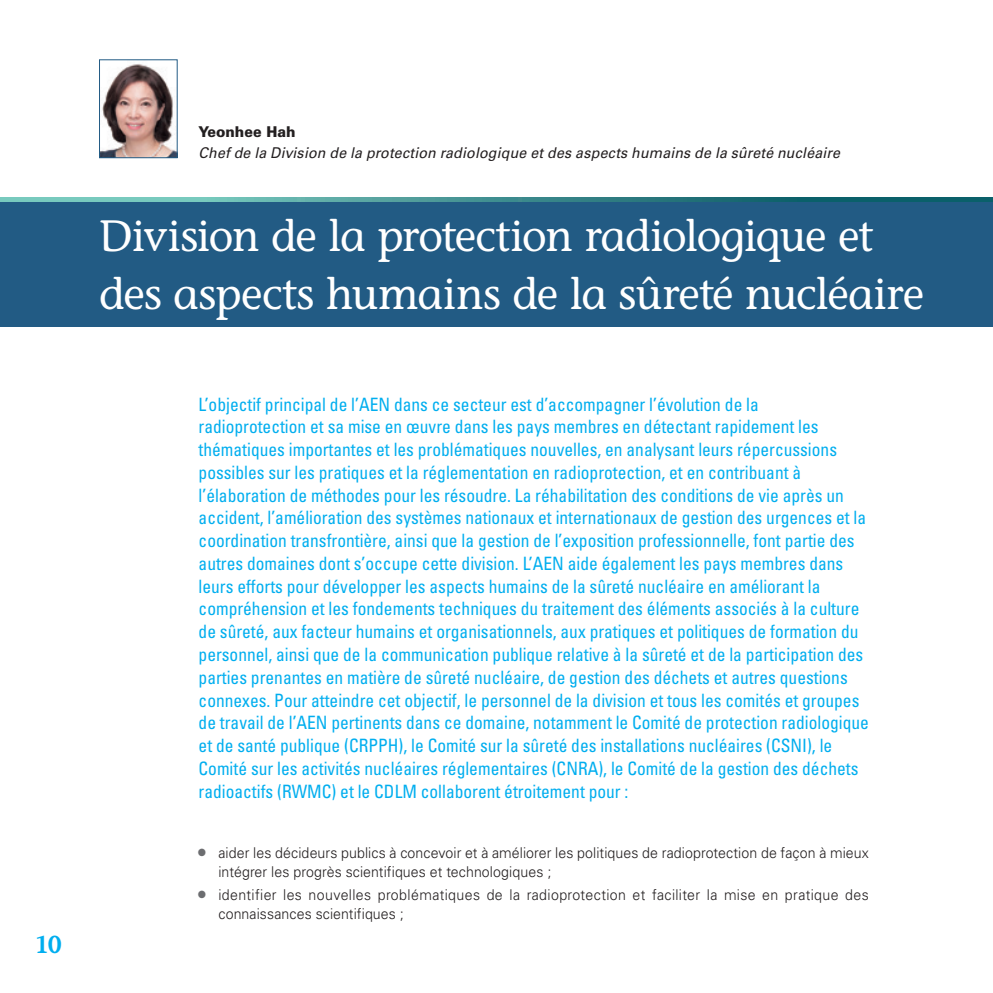
<style>
.page{position:relative;width:993px;height:993px;background:#fff}
.page>*{position:absolute;margin:0;border:0;box-sizing:border-box;transform-origin:0 0}
._01_Titre_article{font:500 43.75px/57.8px "Stone Informal Std";letter-spacing:-.02em;color:#fff}
.Pagination_page_droi{font:600 24.5px "Stone Informal Std";color:#00aeef}
._01_s_texte_article{font:condensed 18.38px/22.8px "Univers LT Std";color:#00aeef;scale:.95 1}
.t1{font:300 14.88px/18.4px "Univers LT Std";letter-spacing:.01em;color:#231f20;scale:.95 1}
._01_Texte_alinéa{font:italic 14.88px "Univers LT Std";letter-spacing:.01em;color:#231f20;scale:.95 1}
._01_Texte_alinéa-2{font:900 14.88px "Univers LT Std";color:#231f20;scale:.95 1}
.s1{font-weight:700;font-size:21px;color:#6c6d70}
</style>
<div class="page">
<svg style="left:0;top:198px;width:992px;height:5px;background:#3b878f"></svg>
<div style="left:0;top:203px;width:992px;height:124px;background:#225b84"></div>
<img style="left:101px;top:64px;width:74px;height:92px">
<div style="left:99px;top:60px;width:78px;height:98px;border:1px solid #225b84"></div>
<p class="Pagination_page_droi" style="left:35px;top:929px;width:29px">10</p>
<p class="_01_Texte_alinéa-2" style="left:198px;top:122px;width:103px">Yeonhee Hah</p>
<p class="_01_Texte_alinéa" style="left:198px;top:144px;width:676px">Chef de la Division de la protection radiologique et des aspects humains de la sûreté nucléaire</p>
<p class="_01_Titre_article" style="left:99px;top:207px;width:826px">Division de la protection radiologique et des aspects humains de la sûreté nucléaire</p>
<p class="_01_s_texte_article" style="left:198px;top:392px;width:707px">L’objectif principal de l’AEN dans ce secteur est d’accompagner l’évolution de la radioprotection et sa mise en œuvre dans les pays membres en détectant rapidement les thématiques importantes et les problématiques nouvelles, en analysant leurs répercussions possibles sur les pratiques et la réglementation en radioprotection, et en contribuant à l’élaboration de méthodes pour les résoudre. La réhabilitation des conditions de vie après un accident, l’amélioration des systèmes nationaux et internationaux de gestion des urgences et la coordination transfrontière, ainsi que la gestion de l’exposition professionnelle, font partie des autres domaines dont s’occupe cette division. L’AEN aide également les pays membres dans leurs efforts pour développer les aspects humains de la sûreté nucléaire en améliorant la compréhension et les fondements techniques du traitement des éléments associés à la culture de sûreté, aux facteur humains et organisationnels, aux pratiques et politiques de formation du personnel, ainsi que de la communication publique relative à la sûreté et de la participation des parties prenantes en matière de sûreté nucléaire, de gestion des déchets et autres questions connexes. Pour atteindre cet objectif, le personnel de la division et tous les comités et groupes de travail de l’AEN pertinents dans ce domaine, notamment le Comité de protection radiologique et de santé publique (CRPPH), le Comité sur la sûreté des installations nucléaires (CSNI), le Comité sur les activités nucléaires réglementaires (CNRA), le Comité de la gestion des déchets radioactifs (RWMC) et le CDLM collaborent étroitement pour :</p>
<p class="t1" style="left:218px;top:843px;width:686px;text-indent:-20px"><span class="s1">•</span> aider les décideurs publics à concevoir et à améliorer les politiques de radioprotection de façon à mieux intégrer les progrès scientifiques et technologiques ;</p>
<p class="t1" style="left:218px;top:885px;width:686px;text-indent:-20px"><span class="s1">•</span> identifier les nouvelles problématiques de la radioprotection et faciliter la mise en pratique des connaissances scientifiques ;</p>
</div>
